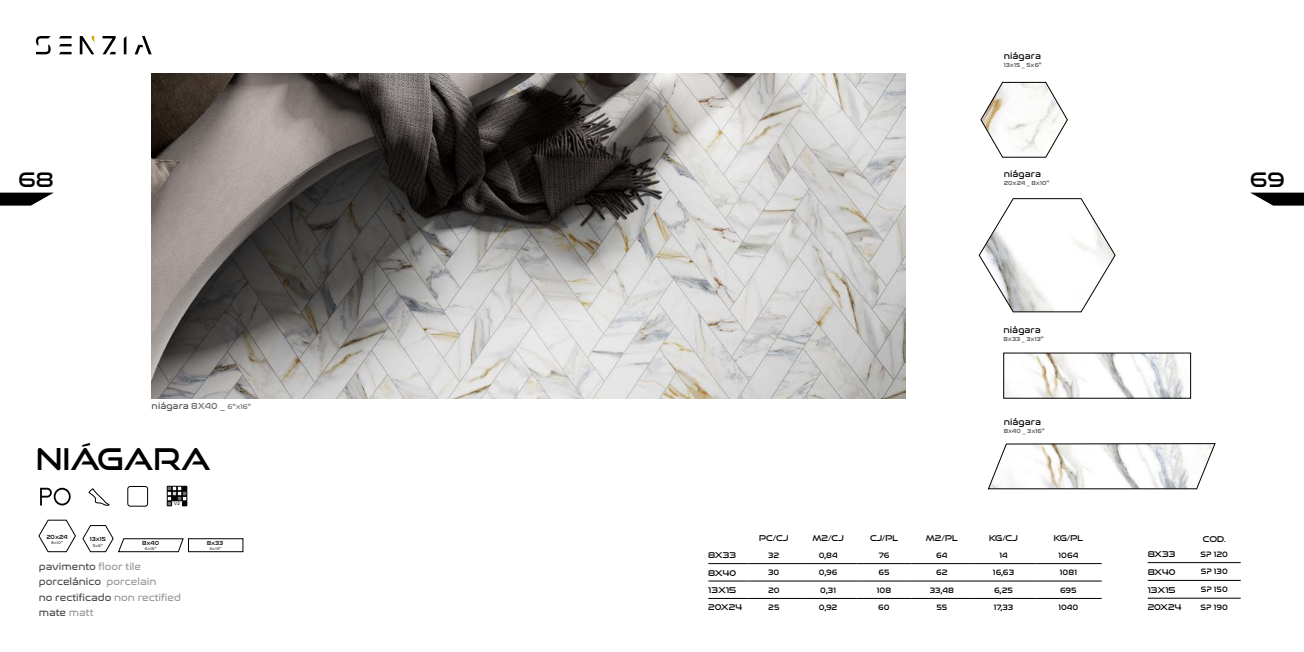
<style>
.page{position:relative;width:1304px;height:652px;background:#fff}
.page>*{position:absolute;margin:0;border:0;box-sizing:border-box;transform-origin:0 0}
.t1{font:30px "Good Times Rg";color:#000}
.t2{font:20px "Good Times Rg";color:#000}
.t3{font:10px/15.4px "Nasalization Rg";color:#4d4d4d}
.t4{font:9px "Nasalization Rg";color:#000}
.t5{font:9px "Nasalization Rg";color:#4d4d4d}
.t6{font:8px "Nasalization Rg";color:#000}
.t7{font:8px "Good Times Rg";color:#000}
.t8{font:6px "Nasalization Rg";color:#4d4d4d}
.t9{font:6px "Nasalization Rg";color:#000}
.t10{font:4.5px "Arial";color:#000}
.t11{font:4px "Nasalization Rg";color:#4d4d4d}
.s1{color:#706f6f}
.s2{font-size:7px;color:#706f6f}
.s3{color:#999}
</style>
<div class="page">
<img style="left:152px;top:74px;width:753px;height:324px">
<div style="left:128px;top:486px;width:20px;height:20px;border:1px solid #000;border-radius:3px"></div>
<svg style="left:167px;top:486px;width:20px;height:20px"></svg>
<svg style="left:40px;top:488px;width:31px;height:18px"></svg>
<svg style="left:88px;top:489px;width:21px;height:17px"></svg>
<svg style="left:39px;top:520px;width:37px;height:32px"></svg>
<div style="left:188px;top:539px;width:55px;height:13px;border:1px solid #000"></div>
<svg style="left:83px;top:525px;width:100px;height:27px"></svg>
<svg style="left:0;top:193px;width:53px;height:13px"></svg>
<svg style="left:124px;top:36px;width:2px;height:18px"></svg>
<svg style="left:59px;top:36px;width:13px;height:2px"></svg>
<svg style="left:59px;top:44px;width:13px;height:2px"></svg>
<svg style="left:59px;top:52px;width:13px;height:2px"></svg>
<svg style="left:80px;top:36px;width:14px;height:18px"></svg>
<svg style="left:36px;top:36px;width:15px;height:18px"></svg>
<svg style="left:135px;top:36px;width:17px;height:18px"></svg>
<svg style="left:103px;top:36px;width:13px;height:18px"></svg>
<img style="left:1006px;top:355px;width:178px;height:41px">
<svg style="left:988px;top:443px;width:227px;height:46px"></svg>
<svg style="left:981px;top:82px;width:87px;height:75px"></svg>
<svg style="left:979px;top:198px;width:136px;height:114px"></svg>
<hr style="left:1148px;top:562px;width:40px;height:1px;background:#000">
<hr style="left:1188px;top:562px;width:53px;height:1px;background:#000">
<hr style="left:1148px;top:580px;width:40px;height:1px;background:#000">
<hr style="left:1188px;top:580px;width:53px;height:1px;background:#000">
<hr style="left:1148px;top:598px;width:40px;height:1px;background:#000">
<hr style="left:1188px;top:598px;width:53px;height:1px;background:#000">
<svg style="left:1251px;top:193px;width:53px;height:13px"></svg>
<hr style="left:708px;top:563px;width:40px;height:1px;background:#000">
<hr style="left:748px;top:563px;width:52px;height:1px;background:#000">
<hr style="left:800px;top:563px;width:56px;height:1px;background:#000">
<hr style="left:856px;top:563px;width:56px;height:1px;background:#000">
<hr style="left:912px;top:563px;width:60px;height:1px;background:#000">
<hr style="left:972px;top:563px;width:63px;height:1px;background:#000">
<hr style="left:1035px;top:563px;width:67px;height:1px;background:#000">
<hr style="left:708px;top:581px;width:40px;height:1px;background:#000">
<hr style="left:748px;top:581px;width:52px;height:1px;background:#000">
<hr style="left:800px;top:581px;width:56px;height:1px;background:#000">
<hr style="left:856px;top:581px;width:56px;height:1px;background:#000">
<hr style="left:912px;top:581px;width:60px;height:1px;background:#000">
<hr style="left:972px;top:581px;width:63px;height:1px;background:#000">
<hr style="left:1035px;top:581px;width:67px;height:1px;background:#000">
<hr style="left:708px;top:598px;width:40px;height:1px;background:#000">
<hr style="left:748px;top:598px;width:52px;height:1px;background:#000">
<hr style="left:800px;top:598px;width:56px;height:1px;background:#000">
<hr style="left:856px;top:598px;width:56px;height:1px;background:#000">
<hr style="left:912px;top:598px;width:60px;height:1px;background:#000">
<hr style="left:972px;top:598px;width:63px;height:1px;background:#000">
<hr style="left:1035px;top:598px;width:67px;height:1px;background:#000">
<h2 class="t2" style="left:18px;top:167px;width:37px">68</h2>
<p class="t5" style="left:152px;top:398px;width:101px">niágara <span class="s1">8X40 _</span> <span class="s2">6”x16”</span></p>
<h1 class="t1" style="left:36px;top:441px;width:176px">NIÁGARA</h1>
<p class="t10" style="left:174px;top:500px;width:7px">V2</p>
<p class="t9" style="left:46px;top:531px;width:23px">20x24</p>
<p class="t11" style="left:51px;top:539px;width:13px">8x10”</p>
<p class="t9" style="left:90px;top:534px;width:18px">13x15</p>
<p class="t11" style="left:93px;top:542px;width:12px">5x6”</p>
<p class="t9" style="left:142px;top:538px;width:19px">8x40</p>
<p class="t9" style="left:207px;top:538px;width:18px">8x33</p>
<p class="t11" style="left:145px;top:545px;width:13px">6x16”</p>
<p class="t11" style="left:210px;top:545px;width:13px">6x13”</p>
<p class="t3" style="left:39px;top:557px;width:104px">pavimento <span class="s3">floor tile</span></p>
<p class="t3" style="left:39px;top:588px;width:144px">no rectificado <span class="s3">non rectified </span>mate <span class="s3">matt</span></p>
<p class="t3" style="left:39px;top:572px;width:119px">porcelánico <span class="s3">porcelain</span></p>
<p class="t4" style="left:1004px;top:48px;width:39px">niágara</p>
<p class="t8" style="left:1004px;top:59px;width:39px">13x15 _ 5x6”</p>
<p class="t4" style="left:1004px;top:166px;width:39px">niágara</p>
<p class="t8" style="left:1004px;top:178px;width:47px">20x24 _ 8x10”</p>
<p class="t4" style="left:1004px;top:322px;width:39px">niágara</p>
<p class="t8" style="left:1004px;top:334px;width:42px">8x33 _ 3x13”</p>
<p class="t4" style="left:1004px;top:414px;width:39px">niágara</p>
<p class="t8" style="left:1004px;top:426px;width:42px">8x40 _ 3x16”</p>
<p class="t7" style="left:759px;top:533px;width:31px">PC/CJ</p>
<p class="t7" style="left:813px;top:533px;width:33px">M2/CJ</p>
<p class="t7" style="left:870px;top:533px;width:30px">CJ/PL</p>
<p class="t7" style="left:926px;top:533px;width:33px">M2/PL</p>
<p class="t7" style="left:989px;top:533px;width:30px">KG/CJ</p>
<p class="t7" style="left:1054px;top:533px;width:31px">KG/PL</p>
<p class="t7" style="left:708px;top:550px;width:29px">8X33</p>
<p class="t6" style="left:768px;top:548px;width:13px">32</p>
<p class="t6" style="left:819px;top:548px;width:20px">0,84</p>
<p class="t6" style="left:879px;top:548px;width:12px">76</p>
<p class="t6" style="left:936px;top:548px;width:13px">64</p>
<p class="t6" style="left:999px;top:548px;width:10px">14</p>
<p class="t6" style="left:1058px;top:548px;width:22px">1064</p>
<p class="t7" style="left:708px;top:568px;width:29px">8X40</p>
<p class="t6" style="left:768px;top:565px;width:13px">30</p>
<p class="t6" style="left:819px;top:565px;width:20px">0,96</p>
<p class="t6" style="left:878px;top:565px;width:13px">65</p>
<p class="t6" style="left:936px;top:565px;width:13px">62</p>
<p class="t6" style="left:993px;top:565px;width:23px">16,63</p>
<p class="t6" style="left:1060px;top:565px;width:19px">1081</p>
<p class="t7" style="left:708px;top:585px;width:29px">13X15</p>
<p class="t6" style="left:768px;top:583px;width:13px">20</p>
<p class="t6" style="left:820px;top:583px;width:17px">0,31</p>
<p class="t6" style="left:877px;top:583px;width:16px">108</p>
<p class="t6" style="left:930px;top:583px;width:26px">33,48</p>
<p class="t6" style="left:994px;top:583px;width:20px">6,25</p>
<p class="t6" style="left:1060px;top:583px;width:18px">695</p>
<p class="t7" style="left:708px;top:603px;width:35px">20X24</p>
<p class="t6" style="left:768px;top:600px;width:13px">25</p>
<p class="t6" style="left:819px;top:600px;width:20px">0,92</p>
<p class="t6" style="left:878px;top:600px;width:13px">60</p>
<p class="t6" style="left:936px;top:600px;width:12px">55</p>
<p class="t6" style="left:994px;top:600px;width:21px">17,33</p>
<p class="t6" style="left:1058px;top:600px;width:22px">1040</p>
<h2 class="t2" style="left:1250px;top:167px;width:36px">69</h2>
<p class="t7" style="left:1203px;top:534px;width:25px">COD.</p>
<p class="t7" style="left:1148px;top:549px;width:29px">8X33</p>
<p class="t6" style="left:1201px;top:547px;width:29px">SP 120</p>
<p class="t7" style="left:1148px;top:567px;width:29px">8X40</p>
<p class="t6" style="left:1201px;top:564px;width:29px">SP 130</p>
<p class="t7" style="left:1148px;top:585px;width:29px">13X15</p>
<p class="t6" style="left:1201px;top:582px;width:29px">SP 150</p>
<p class="t7" style="left:1148px;top:602px;width:35px">20X24</p>
<p class="t6" style="left:1201px;top:600px;width:29px">SP 190</p>
</div>
